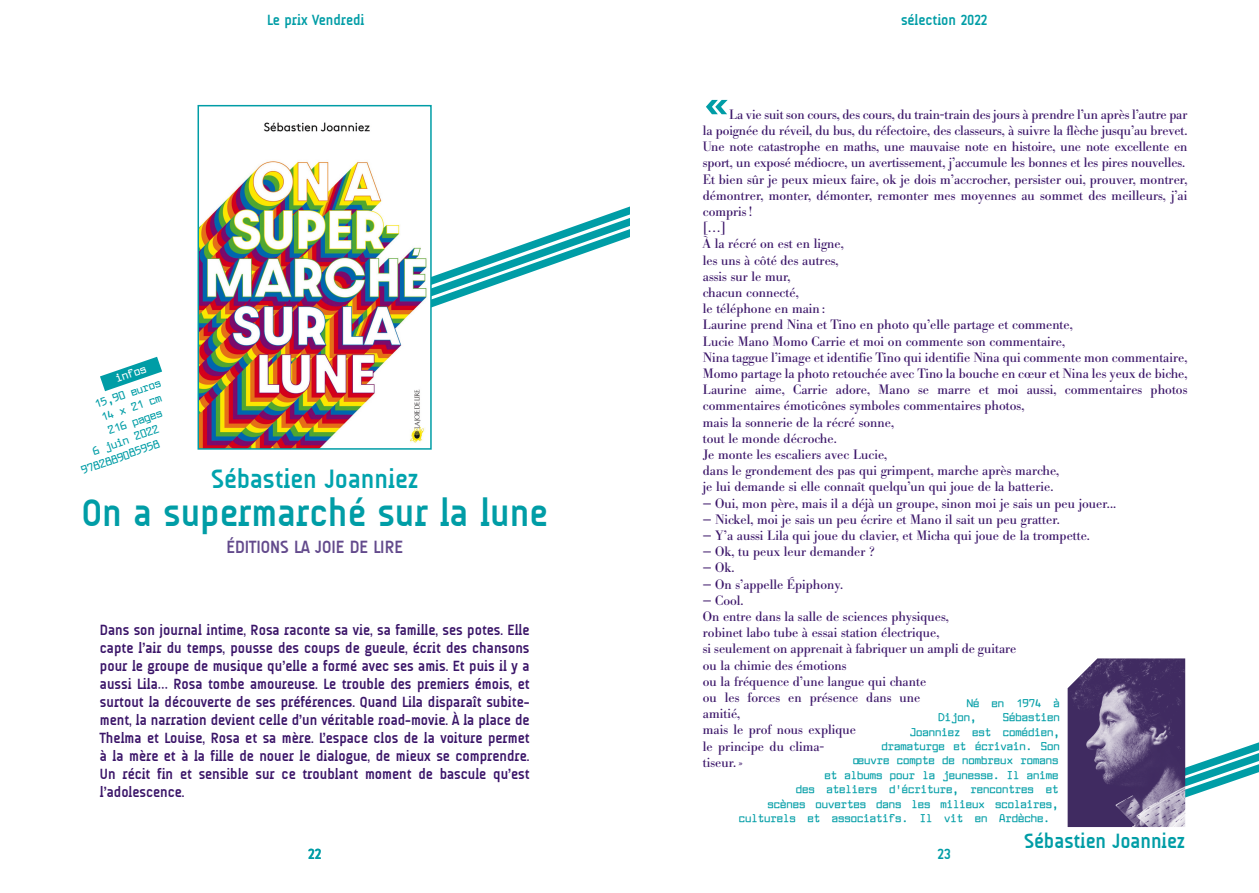
<style>
.page{position:relative;width:1259px;height:893px;background:#fff}
.page>*{position:absolute;margin:0;border:0;box-sizing:border-box;transform-origin:0 0}
.t1{font:500 72px "Bodoni BE";color:#009da6}
.t2{font:700 39px "A Udimat";color:#009da6}
.t3{font:700 27px "A Udimat";color:#00a3ad}
.t4{font:700 21px "A Udimat";color:#009da6}
.t5{font:700 18px "A Udimat";color:#634a8c}
.t6{font:700 15px/18px "A Udimat";color:#3a1468;text-align:justify}
.t7{font:700 15px "A Udimat";color:#009da6}
.t8{font:13.5px/16.2px "Bodoni BE";color:#3a1468}
.t9{font:700 12px/14.4px "Larabiefont";color:#009da6}
.t10{font:700 12px "Larabiefont";color:#fff}
.s1{font-style:italic}
</style>
<div class="page">
<svg style="left:432px;top:206px;width:198px;height:102px"></svg>
<img style="left:200px;top:122px;width:227px;height:325px">
<div style="left:197px;top:105px;width:235px;height:345px;border:2px solid #009da6"></div>
<svg style="left:100px;top:357px;width:62px;height:34px"></svg>
<svg style="left:1185px;top:685px;width:74px;height:120px"></svg>
<img style="left:1067px;top:658px;width:118px;height:169px">
<p class="t7" style="left:267px;top:11px;width:99px">Le prix Vendredi</p>
<p class="t10" style="left:114px;top:372px;width:33px;rotate:-19deg">infos</p>
<p class="t9" style="left:92px;top:398px;width:71px;rotate:-19deg">15,90 euros</p>
<p class="t9" style="left:99px;top:411px;width:65px;rotate:-19deg">14 x 21 cm</p>
<p class="t9" style="left:106px;top:424px;width:59px;rotate:-19deg">216 pages</p>
<p class="t9" style="left:90px;top:444px;width:71px;rotate:-19deg">6 juin 2022</p>
<p class="t9" style="left:79px;top:463px;width:84px;rotate:-19deg">9782889085958</p>
<h3 class="t3" style="left:211px;top:464px;width:209px">Sébastien Joanniez</h3>
<h2 class="t2" style="left:82px;top:491px;width:467px">On a supermarché sur la lune</h2>
<h3 class="t5" style="left:226px;top:537px;width:168px">Éditions La Joie de lire</h3>
<p class="t6" style="left:100px;top:621px;width:431px">Dans son journal intime, Rosa raconte sa vie, sa famille, ses potes. Elle capte l’air du temps, pousse des coups de gueule, écrit des chansons pour le groupe de musique qu’elle a formé avec ses amis. Et puis il y a aussi Lila… Rosa tombe amoureuse. Le trouble des premiers émois, et surtout la découverte de ses préférences. Quand Lila disparaît subite&shy;ment, la narration devient celle d’un véritable road-movie. À la place de Thelma et Louise, Rosa et sa mère. L’espace clos de la voiture permet à la mère et à la fille de nouer le dialogue, de mieux se comprendre.<br>Un récit fin et sensible sur ce troublant moment de bascule qu’est l’adolescence.</p>
<p class="t7" style="left:901px;top:12px;width:88px">sélection 2022</p>
<h1 class="t1" style="left:703px;top:60px;width:28px">«</h1>
<p class="t8" style="left:703px;top:106px;width:486px;text-indent:26px">La vie suit son cours, des cours, du train-train des jours à prendre l’un après l’autre par la poignée du réveil, du bus, du réfectoire, des classeurs, à suivre la flèche jusqu’au brevet.<br>Une note catastrophe en maths, une mauvaise note en histoire, une note excellente en sport, un exposé médiocre, un avertissement, j’accumule les bonnes et les pires nouvelles.<br>Et bien sûr je peux mieux faire, ok je dois m’accrocher, persister oui, prouver, montrer, démontrer, monter, démonter, remonter mes moyennes au sommet des meilleurs, j’ai compris!<br>[…]<br>À la récré on est en ligne,<br>les uns à côté des autres,<br>assis sur le mur,<br>chacun connecté,<br>le téléphone en main:<br>Laurine prend Nina et Tino en photo qu’elle partage et commente,<br>Lucie Mano Momo Carrie et moi on commente son commentaire,<br>Nina taggue l’image et identifie Tino qui identifie Nina qui commente mon commentaire, Momo partage la photo retouchée avec Tino la bouche en cœur et Nina les yeux de biche, Laurine aime, Carrie adore, Mano se marre et moi aussi, commentaires photos commentaires émoticônes symboles commentaires photos,<br>mais la sonnerie de la récré sonne,<br>tout le monde décroche.<br>Je monte les escaliers avec Lucie,<br>dans le grondement des pas qui grimpent, marche après marche,<br>je lui demande si elle connaît quelqu’un qui joue de la batterie.</p>
<p class="t8" style="left:703px;top:495px;width:415px">— Oui, mon père, mais il a déjà un groupe, sinon moi je sais un peu jouer...</p>
<p class="t8" style="left:703px;top:511px;width:358px">— Nickel, moi je sais un peu écrire et Mano il sait un peu gratter.</p>
<p class="t8" style="left:703px;top:528px;width:389px">— Y’a aussi Lila qui joue du clavier, et Micha qui joue de la trompette.</p>
<p class="t8" style="left:703px;top:544px;width:173px">— Ok, tu peux leur demander ?</p>
<p class="t8" style="left:703px;top:560px;width:33px">— Ok.</p>
<p class="t8" style="left:703px;top:576px;width:142px">— On s’appelle Épiphony.</p>
<p class="t8" style="left:703px;top:592px;width:315px">— Cool.<br>On entre dans la salle de sciences physiques,<br>robinet labo tube à essai station électrique,<br>si seulement on apprenait à fabriquer un ampli de guitare ou la chimie des émotions<br>ou la fréquence d’une langue qui chante<br>ou les forces en présence dans une<br>amitié,<br>mais le prof nous explique<br>le principe du clima-<br>tiseur.<span class="s1">»</span></p>
<p class="t9" style="left:938px;top:696px;width:123px;text-indent:28px">Né en 1974 à<br>Dijon,</p>
<p class="t9" style="left:1003px;top:710px;width:59px">Sébastien</p>
<p class="t9" style="left:910px;top:724px;width:151px">Joanniez est comédien,</p>
<p class="t9" style="left:881px;top:739px;width:180px">dramaturge et écrivain. Son</p>
<p class="t9" style="left:853px;top:753px;width:207px">oeuvre compte de nombreux romans</p>
<p class="t9" style="left:824px;top:768px;width:235px">et albums pour la jeunesse. Il anime</p>
<p class="t9" style="left:796px;top:782px;width:264px">des ateliers d’écriture, rencontres et</p>
<p class="t9" style="left:767px;top:796px;width:292px">scènes ouvertes dans les milieux scolaires,</p>
<p class="t9" style="left:739px;top:811px;width:312px">culturels et associatifs. Il vit en Ardèche.</p>
<p class="t7" style="left:308px;top:845px;width:14px">22</p>
<p class="t7" style="left:937px;top:845px;width:15px">23</p>
<h3 class="t4" style="left:1024px;top:829px;width:163px">Sébastien Joanniez</h3>
</div>
